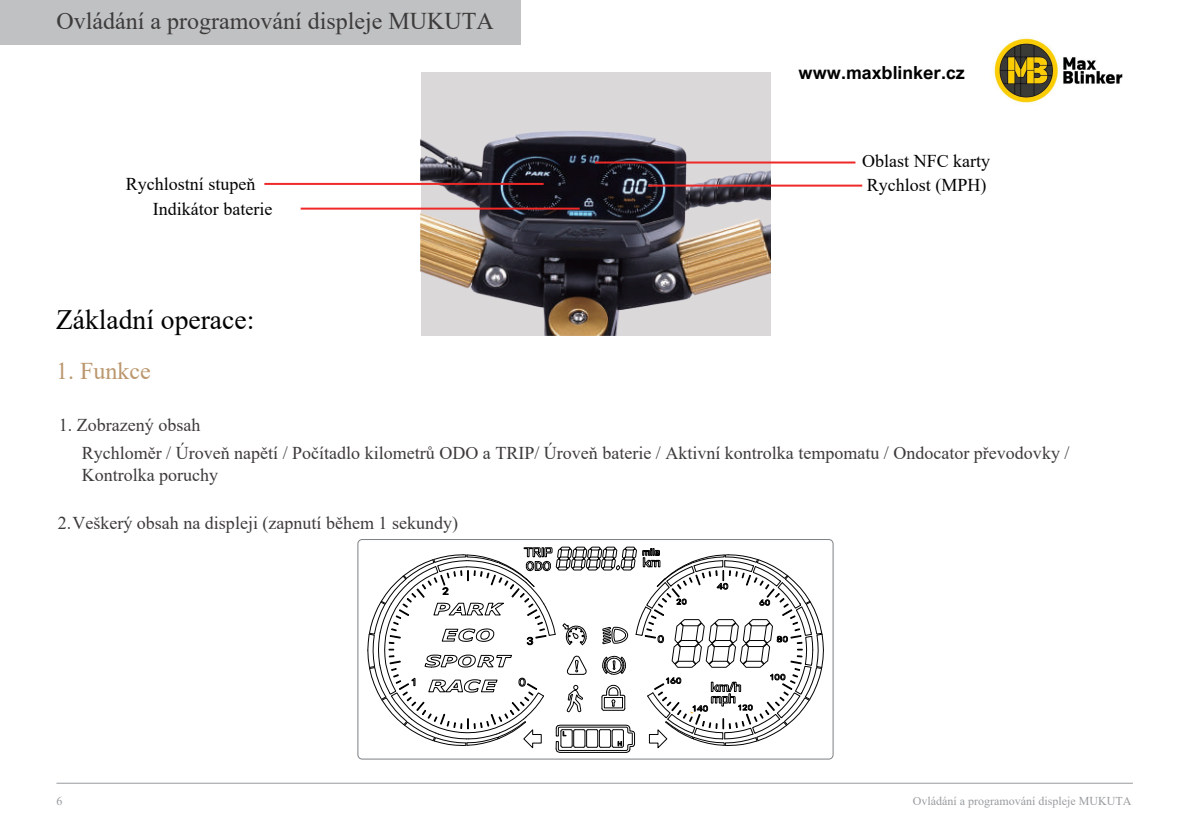
<style>
.page{position:relative;width:1191px;height:840px;background:#fff}
.page>*{position:absolute;margin:0;border:0;box-sizing:border-box;transform-origin:0 0}
.t1{font:28px "Times New Roman";color:#030303}
.t2{font:24px "Times New Roman";color:#3d3a3a}
.t3{font:24px "Times New Roman";color:#bb976e}
.t4{font:18px/28.2px "Times New Roman";color:#3d3a3a}
.t5{font:18px/25.2px "Times New Roman";color:#030303}
.t6{font:700 18px "Arial Nova";color:#000}
.t7{font:12px "Times New Roman";color:#989b9e}
</style>
<div class="page">
<img style="left:421px;top:72px;width:349px;height:263px">
<hr style="left:56px;top:782px;width:1076px;height:1px;background:#989b9e">
<div style="left:0;top:0;width:520px;height:44px;background:#bfc1c3"></div>
<hr style="left:595px;top:161px;width:260px;height:2px;background:#ee2928">
<hr style="left:301px;top:207px;width:278px;height:2px;background:#ee2928">
<hr style="left:648px;top:184px;width:214px;height:2px;background:#ee2928">
<hr style="left:264px;top:183px;width:279px;height:2px;background:#ee2928">
<div style="left:357px;top:539px;width:476px;height:220px;border:1px solid #7d8083;border-radius:4px"></div>
<svg style="left:367px;top:546px;width:457px;height:206px"></svg>
<img style="left:993px;top:37px;width:130px;height:67px">
<h2 class="t2" style="left:56px;top:4px;width:439px">Ovládání a programování displeje MUKUTA</h2>
<p class="t6" style="left:798px;top:62px;width:168px">www.maxblinker.cz</p>
<p class="t5" style="left:862px;top:148px;width:129px">Oblast NFC karty</p>
<p class="t5" style="left:153px;top:170px;width:121px;text-indent:-27px">Rychlostní stupeň<br>Indikátor baterie</p>
<p class="t5" style="left:867px;top:171px;width:121px">Rychlost (MPH)</p>
<h1 class="t1" style="left:56px;top:299px;width:200px">Základní operace:</h1>
<h2 class="t3" style="left:56px;top:353px;width:96px">1. Funkce</h2>
<p class="t4" style="left:82px;top:410px;width:989px;text-indent:-23px">1. Zobrazený obsah<br>Rychloměr / Úroveň napětí / Počítadlo kilometrů ODO a TRIP/ Úroveň baterie / Aktivní kontrolka tempomatu / Ondocator převodovky /</p>
<p class="t4" style="left:82px;top:459px;width:138px">Kontrolka poruchy</p>
<p class="t4" style="left:58px;top:507px;width:401px">2.Veškerý obsah na displeji (zapnutí během 1 sekundy)</p>
<p class="t7" style="left:56px;top:791px;width:7px">6</p>
<p class="t7" style="left:912px;top:791px;width:220px">Ovládání a programování displeje MUKUTA</p>
</div>
